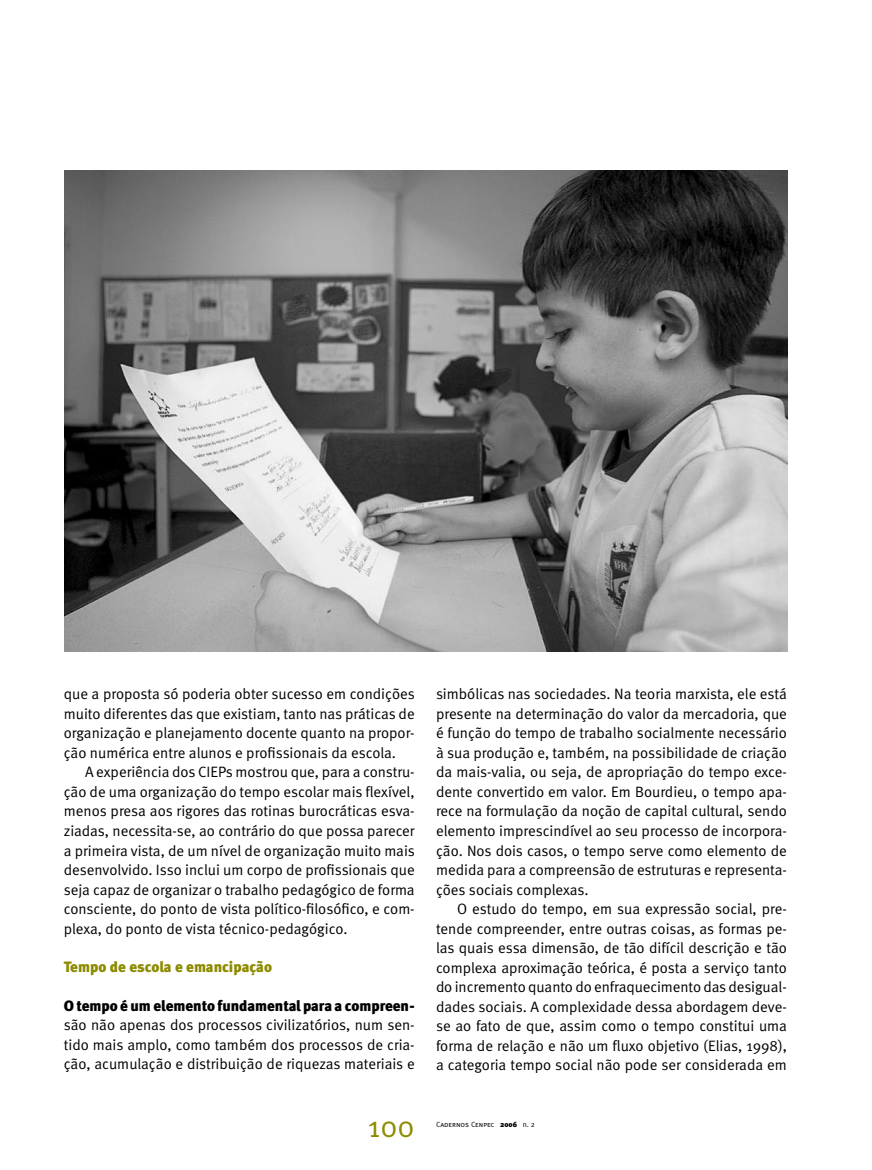
<style>
.page{position:relative;width:872px;height:1170px;background:#fff}
.page>*{position:absolute;margin:0;border:0;box-sizing:border-box;transform-origin:0 0}
.t1{font:30px "Meta Normal";color:#8d8b00}
.t2{font:15px/19.5px "Meta Normal";color:#000;text-align:justify}
.t3{font:900 15px "Meta";letter-spacing:-.005em;color:#000}
.t4{font:900 15px "Meta";color:#8d8b00}
.t5{font:7.5px "Meta Normal Caps";color:#000}
.s1{font-family:"Meta Black Caps"}
.s2{font-family:"Meta Normal"}
</style>
<div class="page">
<img style="left:64px;top:170px;width:723px;height:481px">
<p class="t2" style="left:64px;top:684px;width:352px">que a proposta só poderia obter sucesso em condições muito diferentes das que existiam, tanto nas práticas de organização e planejamento docente quanto na propor&shy;ção numérica entre alunos e profissionais da escola.</p>
<p class="t2" style="left:64px;top:762px;width:352px;text-indent:21px">A experiência dos CIEPs mostrou que, para a constru&shy;ção de uma organização do tempo escolar mais flexível, menos presa aos rigores das rotinas burocráticas esva&shy;ziadas, necessita-se, ao contrário do que possa parecer a primeira vista, de um nível de organização muito mais desenvolvido. Isso inclui um corpo de profissionais que seja capaz de organizar o trabalho pedagógico de forma consciente, do ponto de vista político-filosófico, e com&shy;plexa, do ponto de vista técnico-pedagógico.</p>
<p class="t4" style="left:64px;top:957px;width:210px">Tempo de escola e emancipação</p>
<p class="t3" style="left:64px;top:996px;width:352px">O tempo é um elemento fundamental para a compreen-</p>
<p class="t2" style="left:64px;top:1015px;width:352px">são não apenas dos processos civilizatórios, num sen&shy;tido mais amplo, como também dos processos de cria&shy;ção, acumulação e distribuição de riquezas materiais e</p>
<p class="t2" style="left:436px;top:684px;width:352px">simbólicas nas sociedades. Na teoria marxista, ele está presente na determinação do valor da mercadoria, que é função do tempo de trabalho socialmente necessário à sua produção e, também, na possibilidade de criação da mais-valia, ou seja, de apropriação do tempo exce&shy;dente convertido em valor. Em Bourdieu, o tempo apa&shy;rece na formulação da noção de capital cultural, sendo elemento imprescindível ao seu processo de incorpora&shy;ção. Nos dois casos, o tempo serve como elemento de medida para a compreensão de estruturas e representa&shy;ções sociais complexas.</p>
<p class="t2" style="left:436px;top:898px;width:352px;text-indent:21px">O estudo do tempo, em sua expressão social, pre&shy;tende compreender, entre outras coisas, as formas pe&shy;las quais essa dimensão, de tão difícil descrição e tão complexa aproximação teórica, é posta a serviço tanto do incremento quanto do enfraquecimento das desigual&shy;dades sociais. A complexidade dessa abordagem deve&shy;se ao fato de que, assim como o tempo constitui uma forma de relação e não um fluxo objetivo (Elias, 1998), a categoria tempo social não pode ser considerada em</p>
<h1 class="t1" style="left:368px;top:1109px;width:48px">100</h1>
<p class="t5" style="left:436px;top:1120px;width:100px">Cadernos Cenpec <span class="s1">2006</span> <span class="s2">n</span>. 2</p>
</div>
